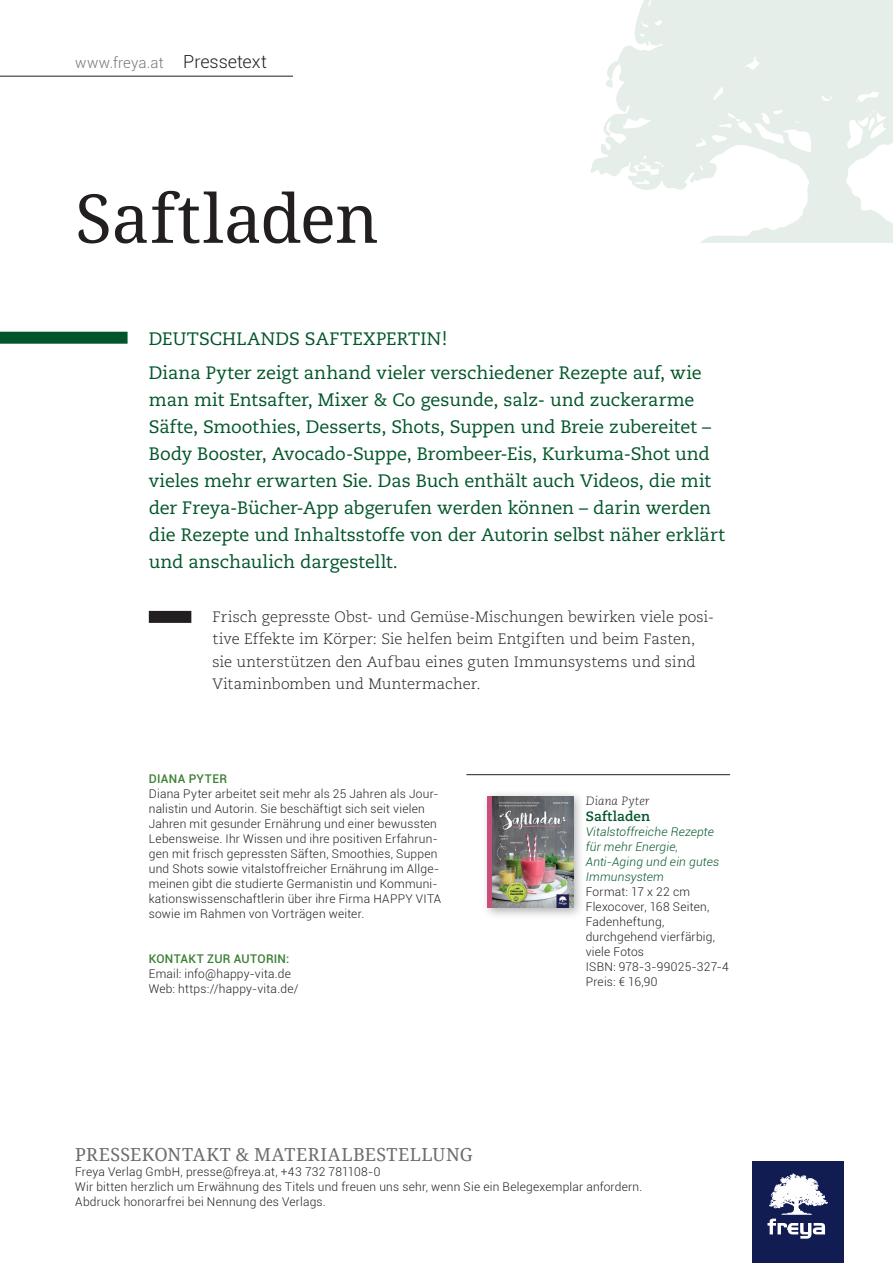
<style>
.page{position:relative;width:893px;height:1263px;background:#fff}
.page>*{position:absolute;margin:0;border:0;box-sizing:border-box;transform-origin:0 0}
.t1{font:67.5px "Noto Serif";color:#231f20}
.t2{font:18px/27px "Caecilia";letter-spacing:-.005em;color:#005529}
.t3{font:18px "Noto Serif";letter-spacing:.025em;color:#6c6d70}
.t4{font:300 15px/22.5px "Caecilia";letter-spacing:.005em;color:#231f20}
.t5{font:300 15px "Roboto";letter-spacing:.01em;color:#76787b}
.t6{font:700 13.5px "Caecilia";letter-spacing:.005em;color:#005529}
.t7{font:300 12px/15px "Roboto";letter-spacing:.02em;color:#231f20}
.t8{font:italic 300 12px/15px "Roboto";letter-spacing:.015em;color:#005529}
.t9{font:500 12px "Roboto";letter-spacing:.03em;color:#3a8033}
.t10{font:italic 300 12px "Caecilia";letter-spacing:.01em;color:#231f20}
.s1{font-size:18px;color:#231f20}
</style>
<div class="page">
<hr style="left:0;top:76px;width:293px;height:1px;background:#231f20">
<div style="left:752px;top:1161px;width:91px;height:102px;background:#101c52"></div>
<svg style="left:767px;top:1173px;width:61px;height:65px"></svg>
<svg style="left:590px;top:0;width:303px;height:243px;fill:#e6eeea"></svg>
<div style="left:0;top:332px;width:128px;height:12px;background:#005529"></div>
<div style="left:149px;top:611px;width:42px;height:12px;background:#231f20"></div>
<hr style="left:466px;top:774px;width:264px;height:1px;background:#231f20">
<div style="left:482px;top:790px;width:103px;height:129px;background:#231f20;opacity:.35"></div>
<img style="left:488px;top:796px;width:85px;height:111px">
<p class="t5" style="left:75px;top:52px;width:193px">www.freya.at <span class="s1">Pressetext</span></p>
<h1 class="t1" style="left:75px;top:172px;width:305px">Saftladen</h1>
<h2 class="t2" style="left:149px;top:322px;width:554px;line-height:34.5px">DEUTSCHLANDS SAFTEXPERTIN!<br>Diana Pyter zeigt anhand vieler verschiedener Rezepte auf, wie</h2>
<p class="t2" style="left:149px;top:387px;width:578px">man mit Entsafter, Mixer &amp; Co gesunde, salz- und zuckerarme Säfte, Smoothies, Desserts, Shots, Suppen und Breie zubereitet – Body Booster, Avocado-Suppe, Brombeer-Eis, Kurkuma-Shot und vieles mehr erwarten Sie. Das Buch enthält auch Videos, die mit der Freya-Bücher-App abgerufen werden können – darin werden die Rezepte und Inhaltsstoffe von der Autorin selbst näher erklärt und anschaulich dargestellt.</p>
<p class="t4" style="left:213px;top:606px;width:503px">Frisch gepresste Obst- und Gemüse-Mischungen bewirken viele posi&shy;tive Effekte im Körper: Sie helfen beim Entgiften und beim Fasten, sie unterstützen den Aufbau eines guten Immunsystems und sind Vitaminbomben und Muntermacher.</p>
<p class="t9" style="left:149px;top:771px;width:80px">DIANA PYTER</p>
<p class="t7" style="left:149px;top:786px;width:294px">Diana Pyter arbeitet seit mehr als 25 Jahren als Jour&shy;nalistin und Autorin. Sie beschäftigt sich seit vielen Jahren mit gesunder Ernährung und einer bewussten Lebensweise. Ihr Wissen und ihre positiven Erfahrun&shy;gen mit frisch gepressten Säften, Smoothies, Suppen und Shots sowie vitalstoffreicher Ernährung im Allge&shy;meinen gibt die studierte Germanistin und Kommuni&shy;kationswissenschaftlerin über ihre Firma HAPPY VITA sowie im Rahmen von Vorträgen weiter.</p>
<p class="t9" style="left:149px;top:951px;width:142px">KONTAKT ZUR AUTORIN:</p>
<p class="t7" style="left:149px;top:966px;width:151px">Email: info@happy-vita.de<br>Web: https://happy-vita.de/</p>
<p class="t10" style="left:586px;top:794px;width:65px">Diana Pyter</p>
<p class="t6" style="left:586px;top:809px;width:66px">Saftladen</p>
<p class="t8" style="left:586px;top:824px;width:135px">Vitalstoffreiche Rezepte für mehr Energie,<br>Anti-Aging und ein gutes<br>Immunsystem</p>
<p class="t7" style="left:586px;top:884px;width:145px">Format: 17 x 22 cm<br>Flexocover, 168 Seiten,<br>Fadenheftung, durchgehend vierfärbig, viele Fotos<br>ISBN: 978-3-99025-327-4<br>Preis: € 16,90</p>
<h2 class="t3" style="left:75px;top:1142px;width:399px">PRESSEKONTAKT &amp; MATERIALBESTELLUNG</h2>
<p class="t7" style="left:75px;top:1164px;width:569px">Freya Verlag GmbH, presse@freya.at, +43 732 781108-0<br>Wir bitten herzlich um Erwähnung des Titels und freuen uns sehr, wenn Sie ein Belegexemplar anfordern.<br>Abdruck honorarfrei bei Nennung des Verlags.</p>
</div>
